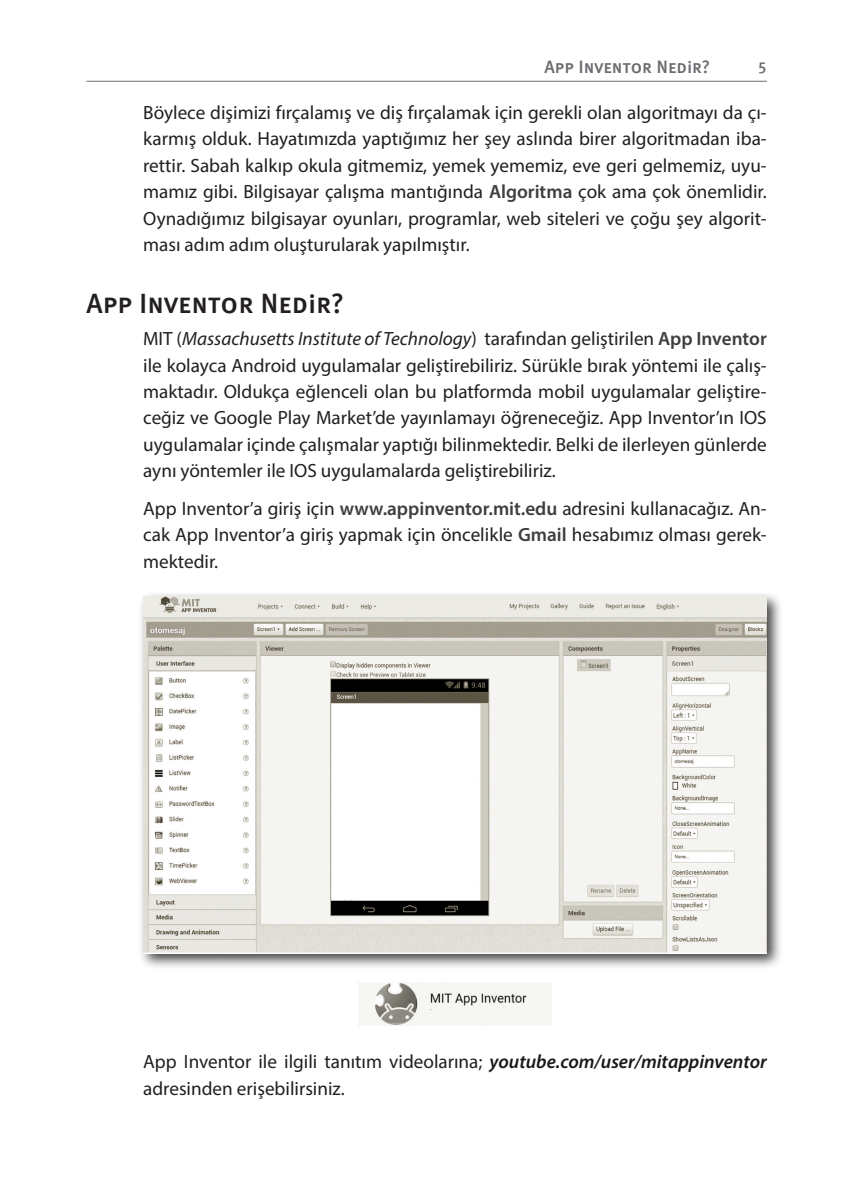
<style>
.page{position:relative;width:854px;height:1195px;background:#fff}
.page>*{position:absolute;margin:0;border:0;box-sizing:border-box;transform-origin:0 0}
.t1{font:28px "Meta Medium LF Caps";color:#231f20}
.t2{font:19.2px/26.4px "Myriad Pro";color:#231f20;text-align:justify}
.t3{font:18px "Meta Medium LF Caps";color:#6c6d70}
.t4{font:16px "Meta Medium LF Caps";color:#6c6d70}
.s1{font-weight:600;color:#3e3e3f}
.s2{font-style:italic}
.s3{font-weight:600;font-style:italic;color:#191919}
</style>
<div class="page">
<hr style="left:87px;top:81px;width:680px;height:1px;background:#6c6d70">
<div style="left:138px;top:591px;width:646px;height:378px;background:#231f20;opacity:.85"></div>
<img style="left:143px;top:596px;width:624px;height:357px">
<img style="left:359px;top:982px;width:192px;height:43px">
<p class="t3" style="left:545px;top:59px;width:167px">App Inventor Nedir?</p>
<p class="t4" style="left:758px;top:60px;width:10px">5</p>
<p class="t2" style="left:143px;top:99px;width:625px">Böylece dişimizi fırçalamış ve diş fırçalamak için gerekli olan algoritmayı da çı&shy;karmış olduk. Hayatımızda yaptığımız her şey aslında birer algoritmadan iba&shy;rettir. Sabah kalkıp okula gitmemiz, yemek yememiz, eve geri gelmemiz, uyu&shy;mamız gibi. Bilgisayar çalışma mantığında <span class="s1">Algoritma</span> çok ama çok önemlidir.<br>Oynadığımız bilgisayar oyunları, programlar, web siteleri ve çoğu şey algorit&shy;ması adım adım oluşturularak yapılmıştır.</p>
<h1 class="t1" style="left:87px;top:290px;width:259px">App Inventor Nedir?</h1>
<p class="t2" style="left:143px;top:325px;width:625px">MIT (<span class="s2">Massachusetts Institute of Technology</span>) tarafından geliştirilen <span class="s1">App Inventor </span>ile kolayca Android uygulamalar geliştirebiliriz. Sürükle bırak yöntemi ile çalış&shy;maktadır. Oldukça eğlenceli olan bu platformda mobil uygulamalar geliştire&shy;ceğiz ve Google Play Market’de yayınlamayı öğreneceğiz. App Inventor’ın IOS uygulamalar içinde çalışmalar yaptığı bilinmektedir. Belki de ilerleyen günlerde aynı yöntemler ile IOS uygulamalarda geliştirebiliriz.</p>
<p class="t2" style="left:143px;top:495px;width:625px">App Inventor’a giriş için <span class="s1">www.appinventor.mit.edu</span> adresini kullanacağız. An&shy;cak App Inventor’a giriş yapmak için öncelikle <span class="s1">Gmail</span> hesabımız olması gerek&shy;mektedir.</p>
<p class="t2" style="left:143px;top:1048px;width:625px">App Inventor ile ilgili tanıtım videolarına; <span class="s3">youtube.com/user/mitappinventor </span>adresinden erişebilirsiniz.</p>
</div>
